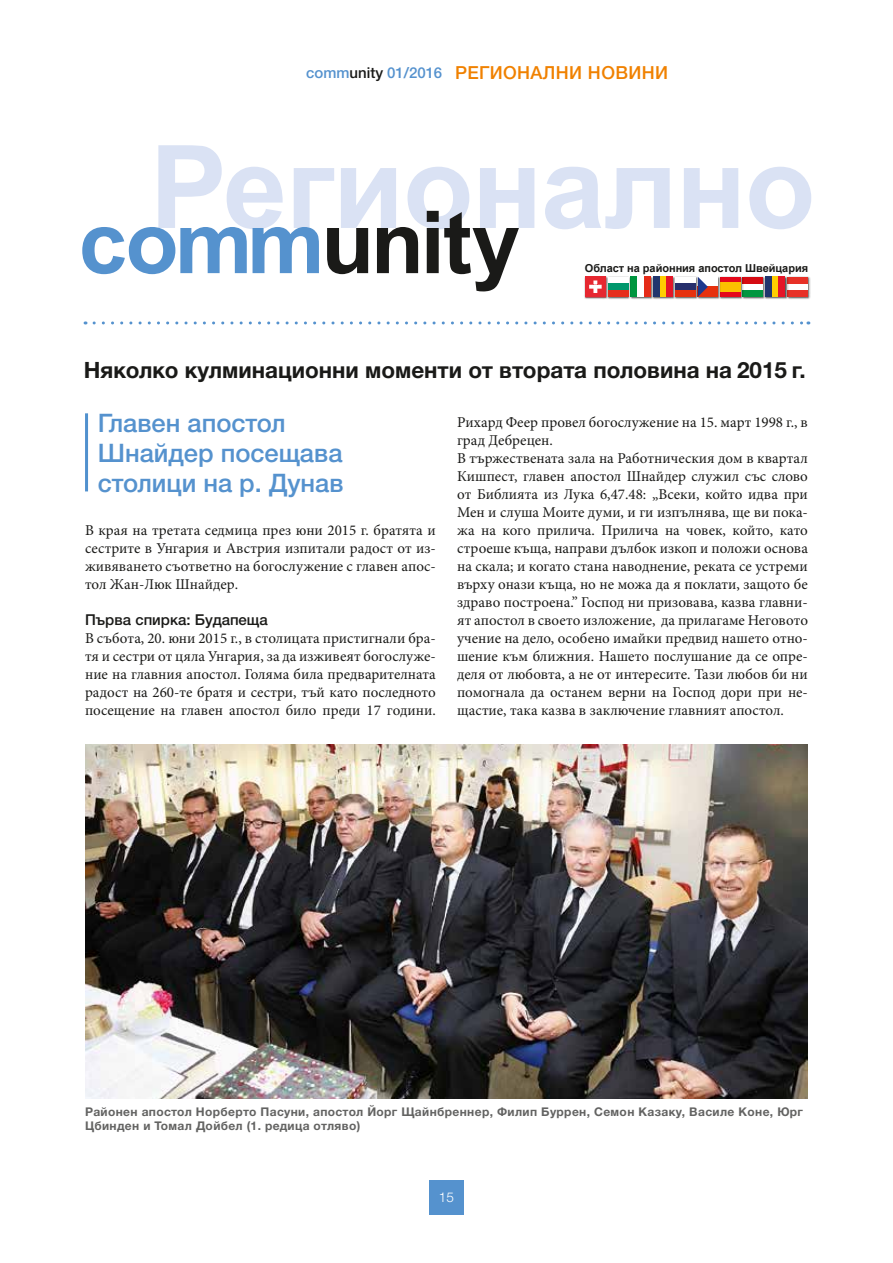
<style>
.page{position:relative;width:893px;height:1263px;background:#fff}
.page>*{position:absolute;margin:0;border:0;box-sizing:border-box;transform-origin:0 0}
.t1{font:700 115.5px "Arial";letter-spacing:-.01em;color:#dae2f4}
.t2{font:700 87px "Arial";letter-spacing:-.04em;color:#1a1a18}
.t3{font:500 25.5px/30px "Helvetica Neue LTW1 G";color:#5592ce}
.t4{font:700 22.5px "Helvetica Neue LTW1 G";color:#1a1a18}
.t5{font:500 18px "Helvetica Neue LTW1 G";letter-spacing:.02em;color:#f08100}
.t6{font:15px/18px "Minion Pro";color:#1a1a18;text-align:justify}
.t7{font:500 15px "Helvetica Neue LTW1 G";color:#1a1a18}
.t8{font:300 13.5px "Helvetica Neue LTW1 G";color:#fff}
.t9{font:700 12px/14.4px "Helvetica Neue LTW1 G";letter-spacing:.03em;color:#636362}
.t10{font:700 10.95px "Arial";letter-spacing:-.005em;color:#1a1a18}
.s1{font-size:15px;color:#5592ce}
.s2{font-size:15px;color:#1a1a18}
.s3{color:#5592ce}
</style>
<div class="page">
<div style="left:429px;top:1180px;width:34px;height:34px;background:#5592ce"></div>
<svg style="left:94px;top:321px;width:715px;height:3px"></svg>
<img style="left:584px;top:276px;width:23px;height:23px">
<div style="left:585px;top:277px;width:21px;height:20px;background:#e62730"></div>
<div style="left:585px;top:276px;width:21px;height:21px;border:1px solid #e62730"></div>
<img style="left:631px;top:276px;width:20px;height:23px">
<div style="left:637px;top:277px;width:7px;height:20px;background:#fff"></div>
<div style="left:630px;top:277px;width:7px;height:20px;background:#00963f"></div>
<div style="left:644px;top:277px;width:6px;height:20px;background:#e52b18"></div>
<img style="left:651px;top:276px;width:23px;height:23px">
<div style="left:659px;top:277px;width:7px;height:20px;background:#ffce00"></div>
<div style="left:653px;top:277px;width:7px;height:20px;background:#21366d"></div>
<div style="left:666px;top:277px;width:7px;height:20px;background:#e41628"></div>
<img style="left:743px;top:276px;width:21px;height:23px">
<div style="left:743px;top:283px;width:20px;height:7px;background:#fff"></div>
<div style="left:743px;top:277px;width:20px;height:6px;background:#d50b12"></div>
<div style="left:743px;top:290px;width:20px;height:7px;background:#00963f"></div>
<img style="left:788px;top:276px;width:23px;height:23px">
<div style="left:788px;top:283px;width:20px;height:7px;background:#fff"></div>
<div style="left:788px;top:277px;width:20px;height:6px;background:#e73127"></div>
<div style="left:788px;top:290px;width:20px;height:7px;background:#e73127"></div>
<img style="left:721px;top:276px;width:22px;height:23px">
<div style="left:720px;top:281px;width:20px;height:11px;background:#fcc000"></div>
<hr style="left:720px;top:277px;width:20px;height:4px;background:#e4081b">
<div style="left:720px;top:292px;width:20px;height:5px;background:#e4081b"></div>
<img style="left:698px;top:276px;width:23px;height:23px">
<div style="left:698px;top:277px;width:20px;height:10px;background:#fff"></div>
<div style="left:698px;top:287px;width:20px;height:10px;background:#e6310e"></div>
<svg style="left:698px;top:277px;width:10px;height:20px"></svg>
<img style="left:607px;top:276px;width:24px;height:23px">
<div style="left:608px;top:290px;width:20px;height:7px;background:#e62e1c"></div>
<div style="left:608px;top:277px;width:20px;height:6px;background:#fff"></div>
<div style="left:608px;top:283px;width:20px;height:7px;background:#00976c"></div>
<img style="left:674px;top:276px;width:24px;height:23px">
<div style="left:675px;top:290px;width:20px;height:7px;background:#e6310e"></div>
<div style="left:675px;top:277px;width:20px;height:6px;background:#fff"></div>
<div style="left:675px;top:283px;width:20px;height:7px;background:#262f6c"></div>
<img style="left:764px;top:276px;width:24px;height:23px">
<div style="left:772px;top:277px;width:7px;height:20px;background:#ffce00"></div>
<div style="left:765px;top:277px;width:7px;height:20px;background:#21366d"></div>
<div style="left:779px;top:277px;width:6px;height:20px;background:#e41628"></div>
<svg style="left:589px;top:280px;width:13px;height:13px"></svg>
<img style="left:85px;top:744px;width:723px;height:354px">
<hr style="left:85px;top:413px;width:3px;height:78px;background:#5191ce">
<p class="t5" style="left:306px;top:61px;width:363px"><span class="s1">comm</span><span class="s2">unity</span> <span class="s1">01/2016</span> РЕГИОНАЛНИ НОВИНИ</p>
<h1 class="t1" style="left:150px;top:110px;width:667px">Регионално</h1>
<h2 class="t2" style="left:79px;top:185px;width:443px"><span class="s3">comm</span>unity</h2>
<p class="t10" style="left:585px;top:261px;width:225px">Област на районния апостол Швейцария</p>
<h3 class="t4" style="left:84px;top:356px;width:723px">Няколко кулминационни моменти от втората половина на 2015 г.</h3>
<h3 class="t3" style="left:98px;top:408px;width:247px">Главен апостол<br>Шнайдер посещава столици на р. Дунав</h3>
<p class="t6" style="left:85px;top:521px;width:352px">В края на третата седмица през юни 2015 г. братята и сестрите в Унгария и Австрия изпитали радост от из&shy;живяването съответно на богослужение с главен апос&shy;тол Жан-Люк Шнайдер.</p>
<p class="t7" style="left:85px;top:611px;width:184px">Първа спирка: Будапеща</p>
<p class="t6" style="left:85px;top:629px;width:352px">В събота, 20. юни 2015 г., в столицата пристигнали бра&shy;тя и сестри от цяла Унгария, за да изживеят богослуже&shy;ние на главния апостол. Голяма била предварителната радост на 260-те братя и сестри, тъй като последното посещение на главен апостол било преди 17 години.</p>
<p class="t6" style="left:457px;top:413px;width:352px;text-align:left">Рихард Феер провел богослужение на 15. март 1998 г., в град Дебрецен.<br>В тържествената зала на Работническия дом в квартал Кишпест, главен апостол Шнайдер служил със слово от Библията из Лука 6,47.48: „Всеки, който идва при Мен и слуша Моите думи, и ги изпълнява, ще ви пока&shy;жа на кого прилича. Прилича на човек, който, като строеше къща, направи дълбок изкоп и положи основа на скала; и когато стана наводнение, реката се устреми върху онази къща, но не можа да я поклати, защото бе здраво построена.” Господ ни призовава, казва главни&shy;ят апостол в своето изложение, да прилагаме Неговото учение на дело, особено имайки предвид нашето отно&shy;шение към ближния. Нашето послушание да се опре&shy;деля от любовта, а не от интересите. Тази любов би ни помогнала да останем верни на Господ дори при не&shy;щастие, така казва в заключение главният апостол.</p>
<p class="t9" style="left:85px;top:1104px;width:719px">Районен апостол Норберто Пасуни, апостол Йорг Щайнбреннер, Филип Буррен, Семон Казаку, Василе Коне, Юрг<br>Цбинден и Томал Дойбел (1. редица отляво)</p>
<p class="t8" style="left:439px;top:1189px;width:17px">15</p>
</div>
